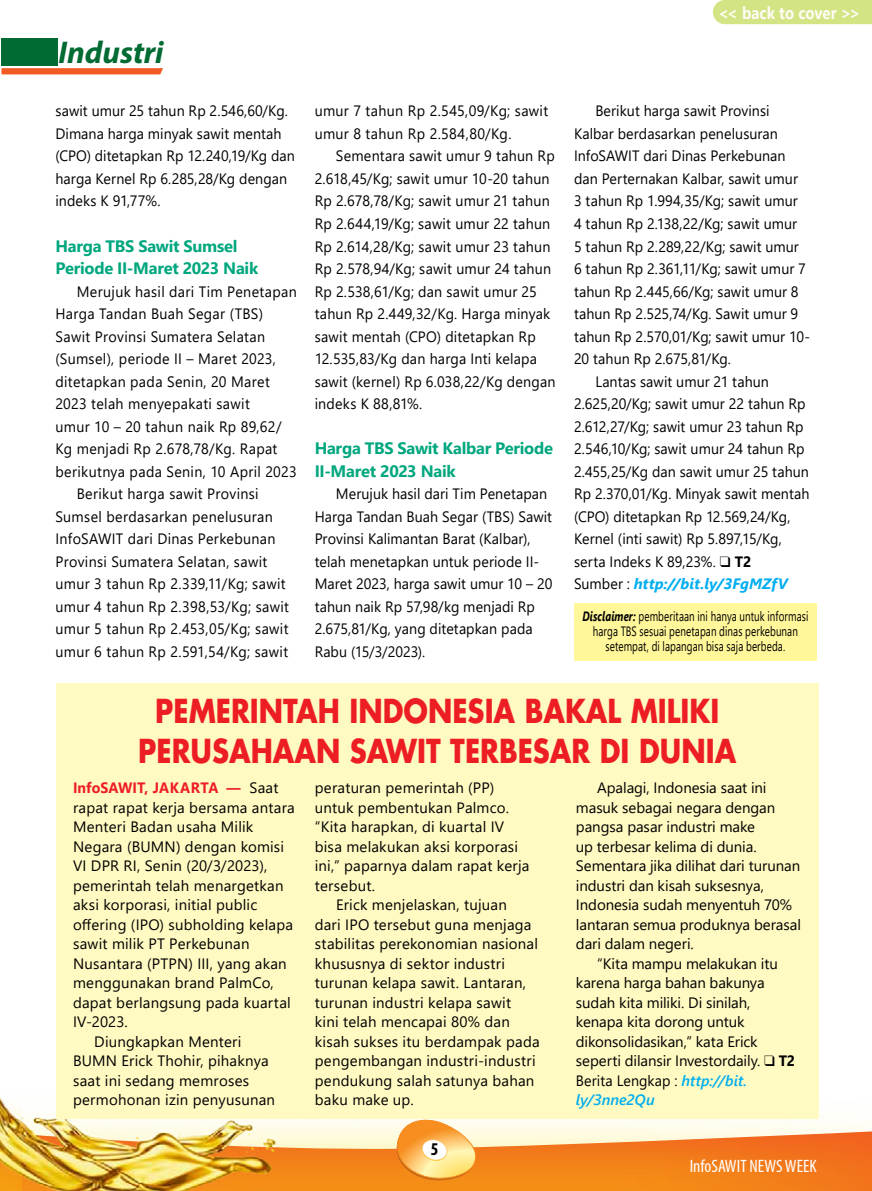
<style>
.page{position:relative;width:872px;height:1191px;background:#fff}
.page>*{position:absolute;margin:0;border:0;box-sizing:border-box;transform-origin:0 0}
.t1{font:700 32.1px/40px "Futura";color:#ed1d24;text-align:center;scale:.86 1}
.t2{font:italic 700 31.5px "Myriad Pro";letter-spacing:-.005em;color:#006b33}
.t3{font:condensed 18px "Myriad Pro";color:#fff}
.t4{font:700 condensed 18px "Myriad Pro";color:#000}
.t5{font:700 17.4px "Segoe UI";color:#fffbf2;scale:.86 1}
.t6{font:700 16.5px/22.5px "Segoe UI";letter-spacing:-.015em;color:#00a77e}
.t7{font:15px/22.5px "Segoe UI";letter-spacing:.01em;color:#000;scale:.95 1}
.t8{font:15px "Segoe UI";letter-spacing:.01em;color:#000}
.t9{font:15px "Segoe UI";letter-spacing:-.01em;color:#000}
.t10{font:italic 700 15px "Segoe UI";letter-spacing:.005em;color:#00aeef}
.t11{font:700 15px "Segoe UI";letter-spacing:.005em;color:#ed1d24;scale:.95 1}
.t12{font:italic 600 15px "Segoe UI";letter-spacing:.005em;color:#00aeef}
.t13{font:13.5px/15px "Segoe UI";letter-spacing:.01em;color:#000;text-align:center;scale:.73 1}
.s1{font-weight:700}
.s2{font-weight:400;font-style:normal;color:#000}
.s3{font-weight:700;font-style:italic}
.s4{font-weight:400;color:#000}
.s5{font-weight:600;font-style:italic;color:#00aeef}
</style>
<div class="page">
<img style="left:0;top:1082px;width:872px;height:109px">
<svg style="left:395px;top:1118px;width:82px;height:63px;background:#f9c476"></svg>
<div style="left:713px;top:0;width:159px;height:24px;background:#d2e484"></div>
<svg style="left:1px;top:68px;width:162px;height:6px"></svg>
<div style="left:2px;top:38px;width:56px;height:28px;background:#006b33"></div>
<div style="left:574px;top:602px;width:242px;height:58px;background:#fff799"></div>
<div style="left:56px;top:683px;width:762px;height:435px;background:#fffac2"></div>
<h2 class="t2" style="left:59px;top:32px;width:106px">Industri</h2>
<p class="t7" style="left:55px;top:99px;width:253px">sawit umur 25 tahun Rp 2.546,60/Kg.<br>Dimana harga minyak sawit mentah (CPO) ditetapkan Rp 12.240,19/Kg dan harga Kernel Rp 6.285,28/Kg dengan indeks K 91,77%.</p>
<p class="t6" style="left:55px;top:233px;width:204px">Harga TBS Sawit Sumsel<br>Periode II-Maret 2023 Naik</p>
<p class="t7" style="left:77px;top:279px;width:233px">Merujuk hasil dari Tim Penetapan</p>
<p class="t7" style="left:55px;top:301px;width:220px">Harga Tandan Buah Segar (TBS)</p>
<p class="t7" style="left:55px;top:324px;width:222px">Sawit Provinsi Sumatera Selatan</p>
<p class="t7" style="left:55px;top:346px;width:234px">(Sumsel), periode II – Maret 2023,</p>
<p class="t7" style="left:55px;top:369px;width:227px">ditetapkan pada Senin, 20 Maret</p>
<p class="t7" style="left:55px;top:391px;width:206px">2023 telah menyepakati sawit</p>
<p class="t7" style="left:55px;top:414px;width:239px">umur 10 – 20 tahun naik Rp 89,62/</p>
<p class="t7" style="left:55px;top:436px;width:235px">Kg menjadi Rp 2.678,78/Kg. Rapat</p>
<p class="t7" style="left:55px;top:459px;width:255px">berikutnya pada Senin, 10 April 2023</p>
<p class="t7" style="left:77px;top:481px;width:193px">Berikut harga sawit Provinsi</p>
<p class="t7" style="left:55px;top:504px;width:230px">Sumsel berdasarkan penelusuran</p>
<p class="t7" style="left:55px;top:526px;width:233px">InfoSAWIT dari Dinas Perkebunan</p>
<p class="t7" style="left:55px;top:549px;width:224px">Provinsi Sumatera Selatan, sawit</p>
<p class="t7" style="left:55px;top:571px;width:244px">umur 3 tahun Rp 2.339,11/Kg; sawit</p>
<p class="t7" style="left:55px;top:594px;width:247px">umur 4 tahun Rp 2.398,53/Kg; sawit</p>
<p class="t7" style="left:55px;top:616px;width:247px">umur 5 tahun Rp 2.453,05/Kg; sawit</p>
<p class="t7" style="left:55px;top:639px;width:246px">umur 6 tahun Rp 2.591,54/Kg; sawit</p>
<p class="t7" style="left:315px;top:99px;width:247px">umur 7 tahun Rp 2.545,09/Kg; sawit umur 8 tahun Rp 2.584,80/Kg.</p>
<p class="t7" style="left:315px;top:144px;width:255px;text-indent:21px">Sementara sawit umur 9 tahun Rp 2.618,45/Kg; sawit umur 10-20 tahun Rp 2.678,78/Kg; sawit umur 21 tahun Rp 2.644,19/Kg; sawit umur 22 tahun Rp 2.614,28/Kg; sawit umur 23 tahun Rp 2.578,94/Kg; sawit umur 24 tahun Rp 2.538,61/Kg; dan sawit umur 25 tahun Rp 2.449,32/Kg. Harga minyak sawit mentah (CPO) ditetapkan Rp 12.535,83/Kg dan harga Inti kelapa sawit (kernel) Rp 6.038,22/Kg dengan indeks K 88,81%.</p>
<p class="t6" style="left:315px;top:436px;width:240px">Harga TBS Sawit Kalbar Periode<br>II-Maret 2023 Naik</p>
<p class="t7" style="left:315px;top:481px;width:252px;text-indent:21px">Merujuk hasil dari Tim Penetapan<br>Harga Tandan Buah Segar (TBS) Sawit<br>Provinsi Kalimantan Barat (Kalbar), telah menetapkan untuk periode II-<br>Maret 2023, harga sawit umur 10 – 20 tahun naik Rp 57,98/kg menjadi Rp<br>2.675,81/Kg, yang ditetapkan pada<br>Rabu (15/3/2023).</p>
<p class="t5" style="left:718px;top:-4px;width:166px">&lt;&lt; back to cover &gt;&gt;</p>
<p class="t7" style="left:595px;top:99px;width:185px">Berikut harga sawit Provinsi</p>
<p class="t7" style="left:574px;top:121px;width:216px">Kalbar berdasarkan penelusuran</p>
<p class="t7" style="left:574px;top:144px;width:224px">InfoSAWIT dari Dinas Perkebunan</p>
<p class="t7" style="left:574px;top:166px;width:237px">dan Perternakan Kalbar, sawit umur</p>
<p class="t7" style="left:574px;top:189px;width:237px">3 tahun Rp 1.994,35/Kg; sawit umur</p>
<p class="t7" style="left:574px;top:211px;width:236px">4 tahun Rp 2.138,22/Kg; sawit umur</p>
<p class="t7" style="left:574px;top:234px;width:238px">5 tahun Rp 2.289,22/Kg; sawit umur</p>
<p class="t7" style="left:574px;top:256px;width:245px">6 tahun Rp 2.361,11/Kg; sawit umur 7</p>
<p class="t7" style="left:574px;top:279px;width:238px">tahun Rp 2.445,66/Kg; sawit umur 8</p>
<p class="t7" style="left:574px;top:301px;width:237px">tahun Rp 2.525,74/Kg. Sawit umur 9</p>
<p class="t7" style="left:574px;top:324px;width:250px">tahun Rp 2.570,01/Kg; sawit umur 10-</p>
<p class="t7" style="left:574px;top:346px;width:167px">20 tahun Rp 2.675,81/Kg.</p>
<p class="t7" style="left:595px;top:369px;width:184px">Lantas sawit umur 21 tahun</p>
<p class="t7" style="left:574px;top:391px;width:245px">2.625,20/Kg; sawit umur 22 tahun Rp</p>
<p class="t7" style="left:574px;top:414px;width:243px">2.612,27/Kg; sawit umur 23 tahun Rp</p>
<p class="t7" style="left:574px;top:436px;width:244px">2.546,10/Kg; sawit umur 24 tahun Rp</p>
<p class="t7" style="left:574px;top:459px;width:249px">2.455,25/Kg dan sawit umur 25 tahun</p>
<p class="t7" style="left:574px;top:481px;width:249px">Rp 2.370,01/Kg. Minyak sawit mentah</p>
<p class="t7" style="left:574px;top:504px;width:229px">(CPO) ditetapkan Rp 12.569,24/Kg,</p>
<p class="t7" style="left:574px;top:526px;width:220px">Kernel (inti sawit) Rp 5.897,15/Kg,</p>
<p class="t7" style="left:574px;top:549px;width:188px">serta Indeks K 89,23%. ❑ <span class="s1">T2</span></p>
<p class="t10" style="left:574px;top:569px;width:215px"><span class="s2">Sumber :</span> http://bit.ly/3FgMZfV</p>
<p class="t13" style="left:582px;top:608px;width:311px"><span class="s3">Disclaimer:</span> pemberitaan ini hanya untuk informasi harga TBS sesuai penetapan dinas perkebunan setempat, di lapangan bisa saja berbeda.</p>
<h1 class="t1" style="left:138px;top:690px;width:697px">PEMERINTAH INDONESIA BAKAL MILIKI<br>PERUSAHAAN SAWIT TERBESAR DI DUNIA</h1>
<p class="t8" style="left:315px;top:774px;width:181px">peraturan pemerintah (PP)</p>
<p class="t8" style="left:315px;top:793px;width:196px">untuk pembentukan Palmco.</p>
<p class="t8" style="left:315px;top:813px;width:191px">“Kita harapkan, di kuartal IV</p>
<p class="t8" style="left:315px;top:832px;width:205px">bisa melakukan aksi korporasi</p>
<p class="t8" style="left:315px;top:852px;width:216px">ini,” paparnya dalam rapat kerja</p>
<p class="t8" style="left:315px;top:871px;width:62px">tersebut.</p>
<p class="t8" style="left:336px;top:891px;width:172px">Erick menjelaskan, tujuan</p>
<p class="t8" style="left:315px;top:910px;width:218px">dari IPO tersebut guna menjaga</p>
<p class="t8" style="left:315px;top:930px;width:225px">stabilitas perekonomian nasional</p>
<p class="t8" style="left:315px;top:949px;width:192px">khususnya di sektor industri</p>
<p class="t8" style="left:315px;top:969px;width:213px">turunan kelapa sawit. Lantaran,</p>
<p class="t8" style="left:315px;top:988px;width:198px">turunan industri kelapa sawit</p>
<p class="t8" style="left:315px;top:1008px;width:197px">kini telah mencapai 80% dan</p>
<p class="t8" style="left:315px;top:1027px;width:226px">kisah sukses itu berdampak pada</p>
<p class="t8" style="left:315px;top:1047px;width:222px">pengembangan industri-industri</p>
<p class="t8" style="left:315px;top:1066px;width:221px">pendukung salah satunya bahan</p>
<p class="t8" style="left:315px;top:1086px;width:100px">baku make up.</p>
<p class="t11" style="left:73px;top:774px;width:218px">InfoSAWIT, JAKARTA — <span class="s4">Saat</span></p>
<p class="t8" style="left:73px;top:793px;width:223px">rapat rapat kerja bersama antara</p>
<p class="t8" style="left:73px;top:813px;width:182px">Menteri Badan usaha Milik</p>
<p class="t8" style="left:73px;top:832px;width:212px">Negara (BUMN) dengan komisi</p>
<p class="t8" style="left:73px;top:852px;width:196px">VI DPR RI, Senin (20/3/2023),</p>
<p class="t8" style="left:73px;top:871px;width:212px">pemerintah telah menargetkan</p>
<p class="t8" style="left:73px;top:891px;width:186px">aksi korporasi, initial public</p>
<p class="t8" style="left:73px;top:910px;width:221px">offering (IPO) subholding kelapa</p>
<p class="t8" style="left:73px;top:930px;width:178px">sawit milik PT Perkebunan</p>
<p class="t8" style="left:73px;top:949px;width:215px">Nusantara (PTPN) III, yang akan</p>
<p class="t8" style="left:73px;top:969px;width:202px">menggunakan brand PalmCo,</p>
<p class="t8" style="left:73px;top:988px;width:219px">dapat berlangsung pada kuartal</p>
<p class="t8" style="left:73px;top:1008px;width:56px">IV-2023.</p>
<p class="t8" style="left:94px;top:1027px;width:148px">Diungkapkan Menteri</p>
<p class="t8" style="left:73px;top:1047px;width:197px">BUMN Erick Thohir, pihaknya</p>
<p class="t8" style="left:73px;top:1066px;width:178px">saat ini sedang memroses</p>
<p class="t8" style="left:73px;top:1086px;width:203px">permohonan izin penyusunan</p>
<p class="t8" style="left:597px;top:774px;width:171px">Apalagi, Indonesia saat ini</p>
<p class="t8" style="left:576px;top:793px;width:201px">masuk sebagai negara dengan</p>
<p class="t8" style="left:576px;top:813px;width:180px">pangsa pasar industri make</p>
<p class="t9" style="left:576px;top:832px;width:182px">up terbesar kelima di dunia.</p>
<p class="t8" style="left:576px;top:852px;width:226px">Sementara jika dilihat dari turunan</p>
<p class="t8" style="left:576px;top:871px;width:189px">industri dan kisah suksesnya,</p>
<p class="t8" style="left:576px;top:891px;width:218px">Indonesia sudah menyentuh 70%</p>
<p class="t8" style="left:576px;top:910px;width:226px">lantaran semua produknya berasal</p>
<p class="t8" style="left:576px;top:930px;width:119px">dari dalam negeri.</p>
<p class="t8" style="left:597px;top:949px;width:182px">“Kita mampu melakukan itu</p>
<p class="t8" style="left:576px;top:969px;width:190px">karena harga bahan bakunya</p>
<p class="t9" style="left:576px;top:988px;width:176px">sudah kita miliki. Di sinilah,</p>
<p class="t8" style="left:576px;top:1008px;width:170px">kenapa kita dorong untuk</p>
<p class="t8" style="left:576px;top:1027px;width:183px">dikonsolidasikan,” kata Erick</p>
<p class="t9" style="left:576px;top:1047px;width:221px">seperti dilansir Investordaily. ❑ <span class="s1">T2</span></p>
<p class="t7" style="left:576px;top:1068px;width:182px">Berita Lengkap : <span class="s5">http://bit.</span></p>
<p class="t12" style="left:576px;top:1086px;width:80px">ly/3nne2Qu</p>
<p class="t4" style="left:431px;top:1138px;width:9px">5</p>
<p class="t3" style="left:689px;top:1155px;width:128px">InfoSAWIT NEWS WEEK</p>
</div>
